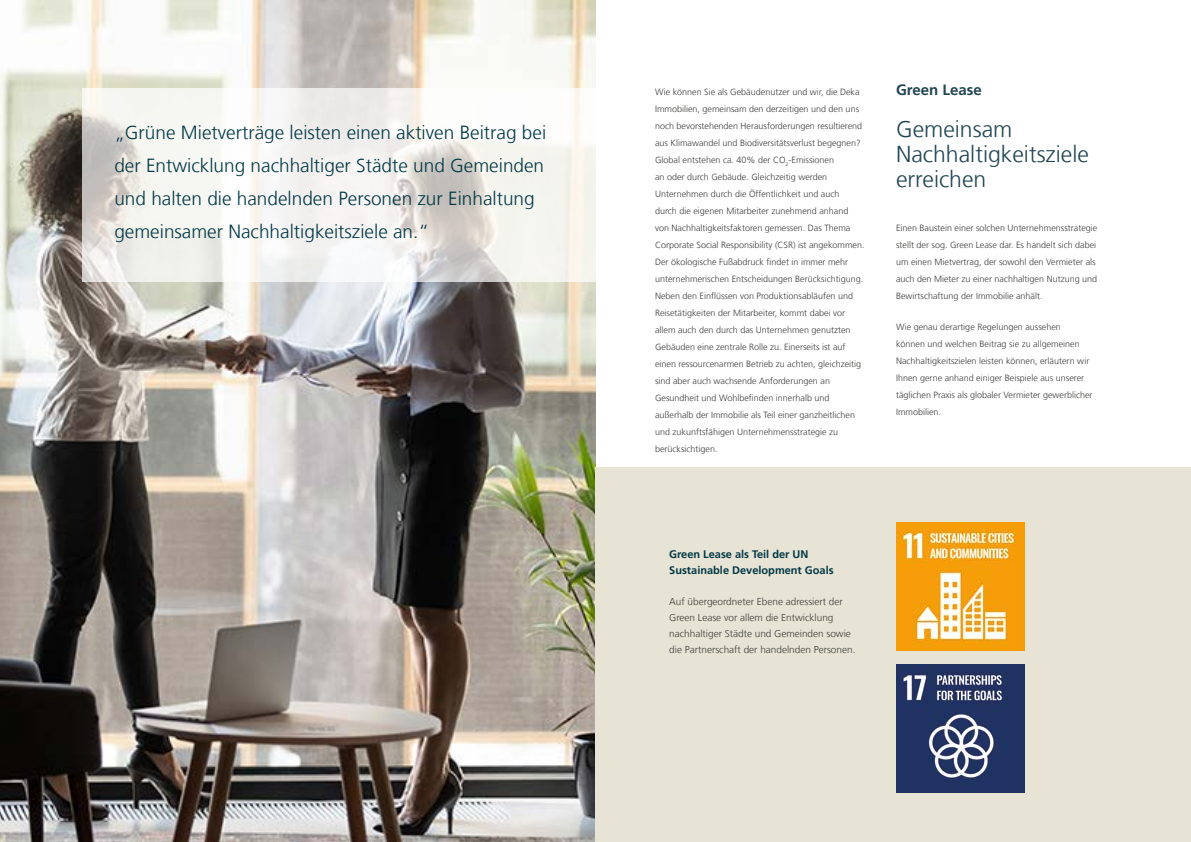
<style>
.page{position:relative;width:1191px;height:842px;background:#fff}
.page>*{position:absolute;margin:0;border:0;box-sizing:border-box;transform-origin:0 0}
.t1{font:300 23px/25px "Deka Frutiger";color:#1f4351}
.t2{font:300 19px/33px "Deka Frutiger";color:#013845}
.t3{font:700 15px "Deka Frutiger";color:#1f4351}
.t4{font:700 11px/16px "Deka Frutiger";color:#013845}
.t5{font:300 10px/16px "Deka Frutiger";color:#3c3c3b}
.t6{font:300 9px/17px "Deka Frutiger";color:#3c3c3b}
.s1{font-family:"Frutiger LT Std"}
</style>
<div class="page">
<img style="left:0;top:0;width:595px;height:842px">
<div style="left:595px;top:467px;width:596px;height:375px;background:#e7e3d5"></div>
<svg style="left:82px;top:88px;width:513px;height:193px;fill:#f5f4ef"></svg>
<img style="left:896px;top:522px;width:128px;height:129px">
<img style="left:896px;top:664px;width:128px;height:129px">
<h2 class="t2" style="left:114px;top:116px;width:433px">„Grüne Mietverträge leisten einen aktiven Beitrag bei der Entwicklung nachhaltiger Städte und Gemeinden und halten die handelnden Personen zur Einhaltung gemeinsamer Nachhaltigkeitsziele an.“</h2>
<p class="t6" style="left:655px;top:83px;width:211px">Wie können Sie als Gebäudenutzer und wir, die Deka Immobilien, gemeinsam den derzeitigen und den uns noch bevorstehenden Herausforderungen resultierend aus Klimawandel und Biodiversitätsverlust begegnen?<br>Global entstehen ca. 40% der CO<sub>2</sub>-Emissionen<br>an oder durch Gebäude. Gleichzeitig werden Unternehmen durch die Öffentlichkeit und auch<br>durch die eigenen Mitarbeiter zunehmend anhand von Nachhaltigkeitsfaktoren gemessen. Das Thema Corporate Social Responsibility (CSR) ist angekommen.<br>Der ökologische Fußabdruck findet in immer mehr unternehmerischen Entscheidungen Berücksichtigung.<br>Neben den Einflüssen von Produktionsabläufen und Reisetätigkeiten der Mitarbeiter, kommt dabei vor allem auch den durch das Unternehmen genutzten Gebäuden eine zentrale Rolle zu. Einerseits ist auf einen ressourcenarmen Betrieb zu achten, gleichzeitig sind aber auch wachsende Anforderungen an Gesundheit und Wohlbefinden innerhalb und außerhalb der Immobilie als Teil einer ganzheitlichen und zukunftsfähigen Unternehmensstrategie zu berücksichtigen.</p>
<h3 class="t3" style="left:896px;top:80px;width:87px">Green Lease</h3>
<h1 class="t1" style="left:896px;top:116px;width:194px">Gemeinsam<br>Nachhaltigkeitsziele erreichen</h1>
<p class="t6" style="left:896px;top:220px;width:203px">Einen Baustein einer solchen Unternehmensstrategie stellt der sog. Green Lease dar. Es handelt sich dabei um einen Mietvertrag, der sowohl den Vermieter als auch den Mieter zu einer nachhaltigen Nutzung und Bewirtschaftung der Immobilie anhält.</p>
<p class="t6" style="left:896px;top:319px;width:198px">Wie genau derartige Regelungen aussehen<br>können und welchen Beitrag sie zu allgemeinen Nachhaltigkeitszielen leisten können, erläutern wir Ihnen gerne anhand einiger Beispiele aus unserer täglichen Praxis als globaler Vermieter gewerblicher Immobilien.</p>
<p class="t4" style="left:669px;top:547px;width:166px">Green Lease als Teil der UN<br>Sustainable Development Goals</p>
<p class="t5" style="left:669px;top:593px;width:188px">Auf übergeordneter Ebene adressiert der Green Lease vor allem die Entwicklung nachhaltiger Städte und Gemeinden sowie die Partnerschaft der handelnden Personen<span class="s1">.</span></p>
</div>
